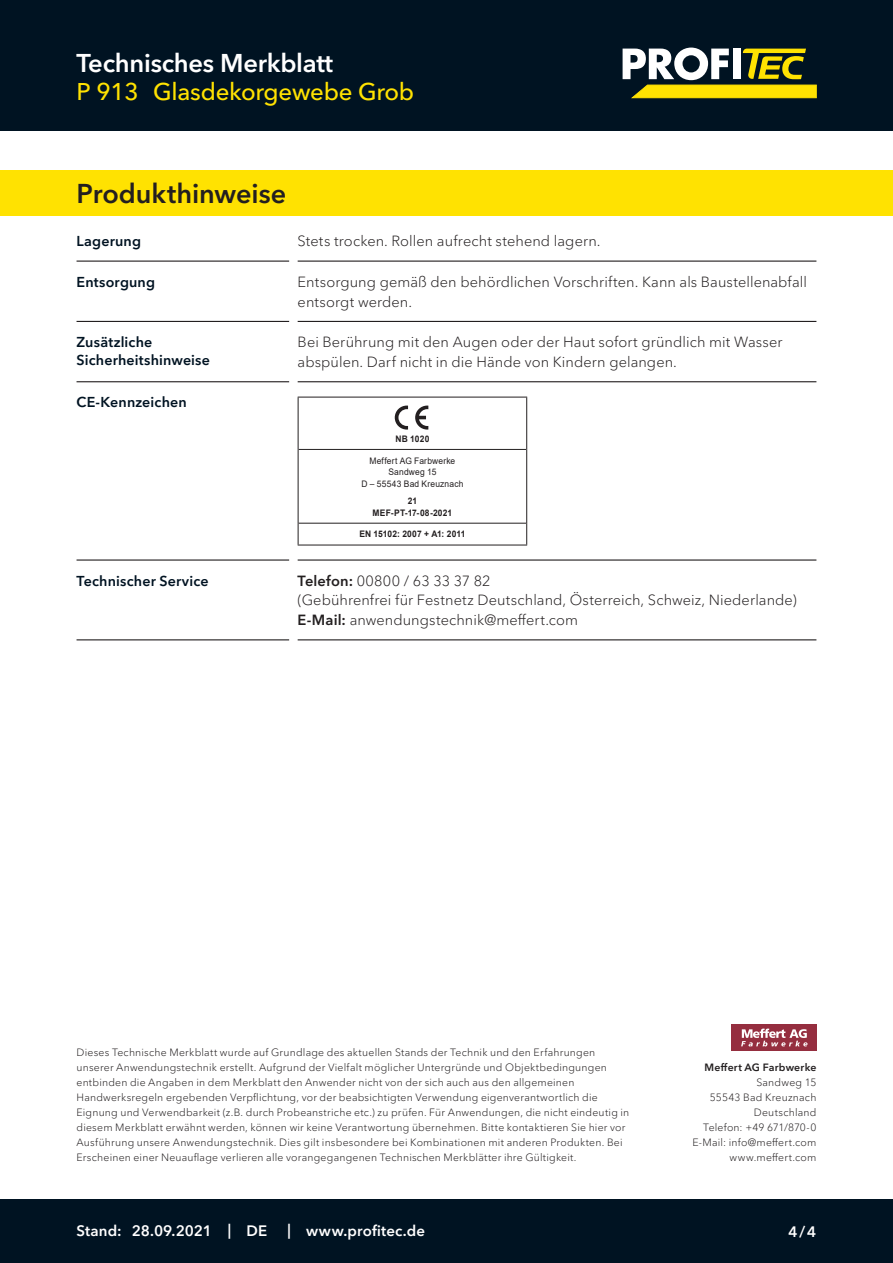
<style>
.page{position:relative;width:893px;height:1263px;background:#fff}
.page>*{position:absolute;margin:0;border:0;box-sizing:border-box;transform-origin:0 0}
.t1{font:600 27px "Avenir Next Cyr";letter-spacing:-.005em;color:#231f20}
.t2{font:600 25.5px "Avenir Next Cyr";letter-spacing:-.01em;color:#fff}
.t3{font:500 24px "Avenir Next Cyr";letter-spacing:-.01em;color:#ffe201}
.t4{font:600 15px "Avenir Next Cyr";letter-spacing:.01em;color:#fff}
.t5{font:300 14.7px/19.5px "Avenir Next Cyr";letter-spacing:.005em;color:#231f20}
.t6{font:600 14.25px/18px "Avenir Next Cyr";letter-spacing:.01em;color:#001322}
.t7{font:300 10.5px/15px "Avenir Next Cyr";letter-spacing:.02em;color:#231f20}
.t8{font:600 10.5px "Avenir Next Cyr";letter-spacing:.02em;color:#231f20}
.t9{font:9px/11.7px "Arial";letter-spacing:.02em;color:#231f20;text-align:center;scale:.94 1}
.t10{font:700 9px/11.7px "Arial";letter-spacing:.02em;color:#231f20;text-align:center;scale:.94 1}
.s1{font-weight:600}
</style>
<div class="page">
<div style="left:0;top:0;width:893px;height:131px;background:#001322"></div>
<div style="left:0;top:1199px;width:893px;height:64px;background:#001322"></div>
<hr style="left:77px;top:261px;width:212px;height:1px;background:#231f20">
<hr style="left:298px;top:261px;width:518px;height:1px;background:#231f20">
<hr style="left:77px;top:321px;width:212px;height:1px;background:#231f20">
<hr style="left:298px;top:321px;width:518px;height:1px;background:#231f20">
<hr style="left:77px;top:381px;width:212px;height:1px;background:#231f20">
<hr style="left:298px;top:381px;width:518px;height:1px;background:#231f20">
<hr style="left:77px;top:559px;width:212px;height:2px;background:#231f20">
<hr style="left:298px;top:559px;width:518px;height:2px;background:#231f20">
<hr style="left:77px;top:639px;width:212px;height:1px;background:#231f20">
<hr style="left:298px;top:639px;width:518px;height:1px;background:#231f20">
<div style="left:0;top:170px;width:893px;height:46px;background:#ffe201"></div>
<hr style="left:298px;top:397px;width:229px;height:1px;background:#231f20">
<hr style="left:299px;top:449px;width:227px;height:1px;background:#231f20">
<hr style="left:299px;top:523px;width:227px;height:1px;background:#231f20">
<hr style="left:298px;top:545px;width:229px;height:1px;background:#231f20">
<hr style="left:298px;top:397px;width:1px;height:52px;background:#231f20">
<hr style="left:526px;top:397px;width:1px;height:52px;background:#231f20">
<hr style="left:298px;top:449px;width:1px;height:74px;background:#231f20">
<hr style="left:526px;top:449px;width:1px;height:74px;background:#231f20">
<svg style="left:298px;top:523px;width:1px;height:22px"></svg>
<svg style="left:526px;top:523px;width:1px;height:22px"></svg>
<svg style="left:395px;top:406px;width:13px;height:24px"></svg>
<svg style="left:415px;top:406px;width:13px;height:24px"></svg>
<div style="left:731px;top:1024px;width:85px;height:26px;background:#952e3f"></div>
<svg style="left:741px;top:1028px;width:66px;height:18px"></svg>
<svg style="left:623px;top:48px;width:193px;height:50px"></svg>
<h2 class="t2" style="left:77px;top:47px;width:258px">Technisches Merkblatt</h2>
<h3 class="t3" style="left:77px;top:78px;width:339px">P 913 Glasdekorgewebe Grob</h3>
<h1 class="t1" style="left:77px;top:177px;width:211px">Produkthinweise</h1>
<h3 class="t6" style="left:77px;top:232px;width:66px">Lagerung</h3>
<h3 class="t5" style="left:298px;top:231px;width:304px">Stets trocken. Rollen aufrecht stehend lagern.</h3>
<h3 class="t6" style="left:77px;top:273px;width:80px">Entsorgung</h3>
<h3 class="t5" style="left:298px;top:272px;width:511px">Entsorgung gemäß den behördlichen Vorschriften. Kann als Baustellenabfall entsorgt werden.</h3>
<h3 class="t6" style="left:77px;top:333px;width:135px">Zusätzliche<br>Sicherheitshinweise</h3>
<h3 class="t5" style="left:298px;top:332px;width:486px">Bei Berührung mit den Augen oder der Haut sofort gründlich mit Wasser abspülen. Darf nicht in die Hände von Kindern gelangen.</h3>
<h3 class="t6" style="left:77px;top:393px;width:112px">CE-Kennzeichen</h3>
<p class="t10" style="left:395px;top:433px;width:38px">NB 1020</p>
<p class="t9" style="left:361px;top:455px;width:110px">Meffert AG Farbwerke<br>Sandweg 15<br>D – 55543 Bad Kreuznach</p>
<p class="t10" style="left:372px;top:495px;width:86px">21<br>MEF-PT-17-08-2021</p>
<p class="t10" style="left:359px;top:528px;width:114px">EN 15102: 2007 + A1: 2011</p>
<h3 class="t6" style="left:77px;top:572px;width:134px">Technischer Service</h3>
<h3 class="t5" style="left:298px;top:571px;width:501px"><span class="s1">Telefon:</span> 00800 / 63 33 37 82<br>(Gebührenfrei für Festnetz Deutschland, Österreich, Schweiz, Niederlande)<br><span class="s1">E-Mail:</span> anwendungstechnik@meffert.com</h3>
<p class="t7" style="left:77px;top:1045px;width:554px">Dieses Technische Merkblatt wurde auf Grundlage des aktuellen Stands der Technik und den Erfahrungen unserer Anwendungstechnik erstellt. Aufgrund der Vielfalt möglicher Untergründe und Objektbedingungen entbinden die Angaben in dem Merkblatt den Anwender nicht von der sich auch aus den allgemeinen Handwerksregeln ergebenden Verpflichtung, vor der beabsichtigten Verwendung eigenverantwortlich die Eignung und Verwendbarkeit (z.B. durch Probeanstriche etc.) zu prüfen. Für Anwendungen, die nicht eindeutig in diesem Merkblatt erwähnt werden, können wir keine Verantwortung übernehmen. Bitte kontaktieren Sie hier vor Ausführung unsere Anwendungstechnik. Dies gilt insbesondere bei Kombinationen mit anderen Produkten. Bei Erscheinen einer Neuauflage verlieren alle vorangegangenen Technischen Merkblätter ihre Gültigkeit.</p>
<h3 class="t4" style="left:77px;top:1222px;width:192px">Stand: 28.09.2021 | DE</h3>
<h3 class="t4" style="left:287px;top:1222px;width:139px">| www.profitec.de</h3>
<p class="t8" style="left:705px;top:1061px;width:113px">Meffert AG Farbwerke</p>
<p class="t7" style="left:693px;top:1075px;width:125px;text-align:right">Sandweg 15<br>55543 Bad Kreuznach<br>Deutschland<br>Telefon: +49 671/870-0<br>E-Mail: info@meffert.com www.meffert.com</p>
<h3 class="t4" style="left:788px;top:1222px;width:29px">4/4</h3>
</div>
